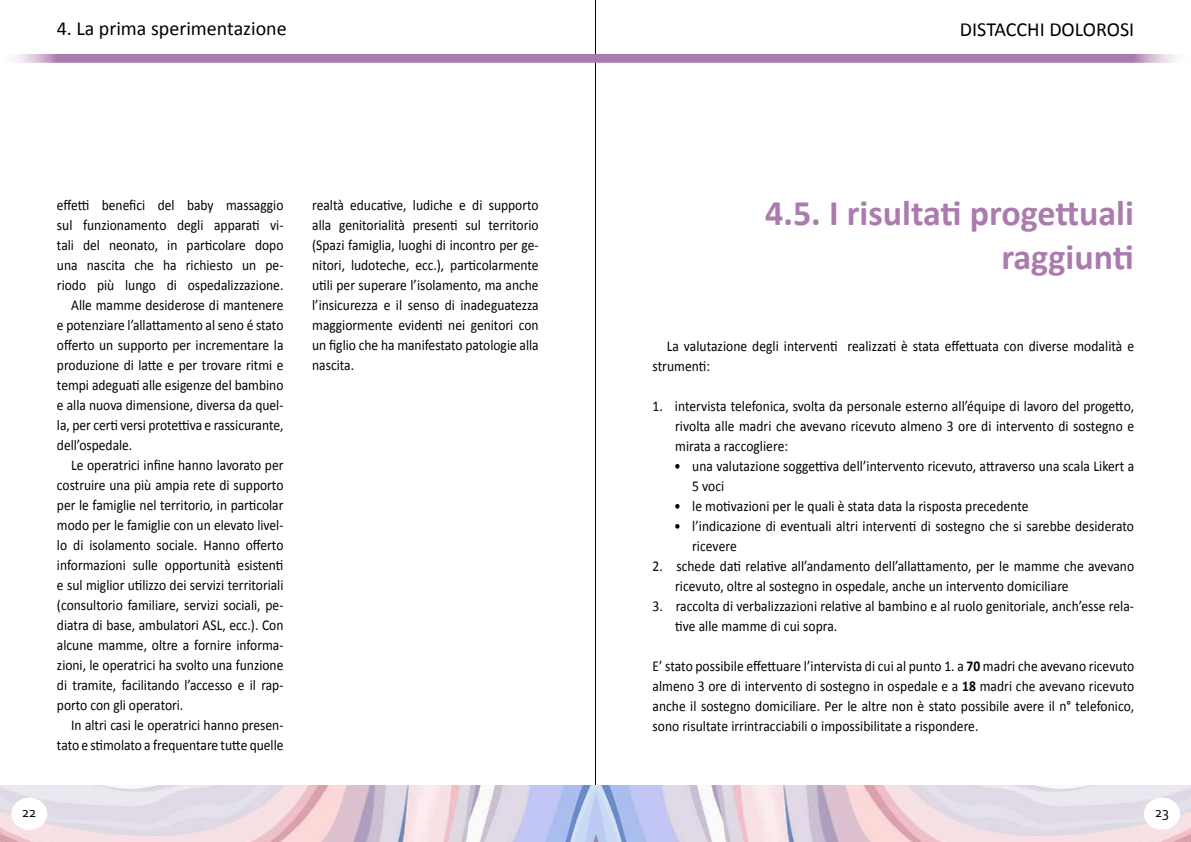
<style>
.page{position:relative;width:1191px;height:842px;background:#fff}
.page>*{position:absolute;margin:0;border:0;box-sizing:border-box;transform-origin:0 0}
.t1{font:700 36px/43.2px "Calibri";color:#ac7bae;text-align:right}
.t2{font:20px "Calibri";color:#000}
.t3{font:15px/20px "Calibri";color:#000;scale:.9 1}
.t4{font:15px "Corbel";color:#000}
.s1{font-weight:700}
</style>
<div class="page">
<hr style="left:595px;top:0;width:1px;height:842px;background:#000">
<div style="left:0;top:54px;width:1191px;height:8px;background:#ac7bae"></div>
<img style="left:0;top:785px;width:1191px;height:57px">
<div style="left:11px;top:798px;width:36px;height:32px;background:#fff;border-radius:50%"></div>
<div style="left:1144px;top:798px;width:35px;height:32px;background:#fff;border-radius:50%"></div>
<h2 class="t2" style="left:57px;top:16px;width:231px">4. La prima sperimentazione</h2>
<h2 class="t2" style="left:960px;top:17px;width:176px">DISTACCHI DOLOROSI</h2>
<p class="t3" style="left:57px;top:195px;width:253px">effetti benefici del baby massaggio</p>
<p class="t3" style="left:57px;top:215px;width:253px">sul funzionamento degli apparati vi-</p>
<p class="t3" style="left:57px;top:235px;width:253px">tali del neonato, in particolare dopo</p>
<p class="t3" style="left:57px;top:255px;width:253px">una nascita che ha richiesto un pe-</p>
<p class="t3" style="left:57px;top:275px;width:253px">riodo più lungo di ospedalizzazione.</p>
<p class="t3" style="left:71px;top:295px;width:237px">Alle mamme desiderose di mantenere</p>
<p class="t3" style="left:57px;top:315px;width:253px">e potenziare l’allattamento al seno é stato</p>
<p class="t3" style="left:57px;top:335px;width:253px">offerto un supporto per incrementare la</p>
<p class="t3" style="left:57px;top:355px;width:253px">produzione di latte e per trovare ritmi e</p>
<p class="t3" style="left:57px;top:375px;width:253px">tempi adeguati alle esigenze del bambino</p>
<p class="t3" style="left:57px;top:395px;width:253px">e alla nuova dimensione, diversa da quel-</p>
<p class="t3" style="left:57px;top:415px;width:253px">la, per certi versi protettiva e rassicurante,</p>
<p class="t3" style="left:57px;top:435px;width:85px">dell’ospedale.</p>
<p class="t3" style="left:71px;top:455px;width:237px">Le operatrici infine hanno lavorato per</p>
<p class="t3" style="left:57px;top:475px;width:253px">costruire una più ampia rete di supporto</p>
<p class="t3" style="left:57px;top:495px;width:253px">per le famiglie nel territorio, in particolar</p>
<p class="t3" style="left:57px;top:515px;width:253px">modo per le famiglie con un elevato livel-</p>
<p class="t3" style="left:57px;top:535px;width:253px">lo di isolamento sociale. Hanno offerto</p>
<p class="t3" style="left:57px;top:555px;width:253px">informazioni sulle opportunità esistenti</p>
<p class="t3" style="left:57px;top:575px;width:253px">e sul miglior utilizzo dei servizi territoriali</p>
<p class="t3" style="left:57px;top:595px;width:253px">(consultorio familiare, servizi sociali, pe-</p>
<p class="t3" style="left:57px;top:615px;width:253px">diatra di base, ambulatori ASL, ecc.). Con</p>
<p class="t3" style="left:57px;top:635px;width:253px">alcune mamme, oltre a fornire informa-</p>
<p class="t3" style="left:57px;top:655px;width:253px">zioni, le operatrici ha svolto una funzione</p>
<p class="t3" style="left:57px;top:675px;width:253px">di tramite, facilitando l’accesso e il rap-</p>
<p class="t3" style="left:57px;top:695px;width:142px">porto con gli operatori.</p>
<p class="t3" style="left:71px;top:715px;width:237px">In altri casi le operatrici hanno presen-</p>
<p class="t3" style="left:57px;top:735px;width:253px">tato e stimolato a frequentare tutte quelle</p>
<p class="t3" style="left:312px;top:195px;width:253px;text-align:justify">realtà educative, ludiche e di supporto alla genitorialità presenti sul territorio (Spazi famiglia, luoghi di incontro per ge&shy;nitori, ludoteche, ecc.), particolarmente utili per superare l’isolamento, ma anche l’insicurezza e il senso di inadeguatezza maggiormente evidenti nei genitori con un figlio che ha manifestato patologie alla nascita.</p>
<h1 class="t1" style="left:765px;top:192px;width:370px">4.5. I risultati progettuali raggiunti</h1>
<p class="t3" style="left:652px;top:336px;width:536px;text-indent:14px">La valutazione degli interventi realizzati è stata effettuata con diverse modalità e strumenti:</p>
<p class="t3" style="left:675px;top:396px;width:511px;text-align:justify;text-indent:-23px">1. intervista telefonica, svolta da personale esterno all’équipe di lavoro del progetto, rivolta alle madri che avevano ricevuto almeno 3 ore di intervento di sostegno e mirata a raccogliere:</p>
<p class="t3" style="left:692px;top:456px;width:492px;text-indent:-18px">• una valutazione soggettiva dell’intervento ricevuto, attraverso una scala Likert a<br>5 voci</p>
<p class="t3" style="left:674px;top:496px;width:395px">• le motivazioni per le quali è stata data la risposta precedente</p>
<p class="t3" style="left:692px;top:516px;width:492px;text-indent:-18px">• l’indicazione di eventuali altri interventi di sostegno che si sarebbe desiderato ricevere</p>
<p class="t3" style="left:675px;top:556px;width:511px;text-indent:-23px">2. schede dati relative all’andamento dell’allattamento, per le mamme che avevano ricevuto, oltre al sostegno in ospedale, anche un intervento domiciliare</p>
<p class="t3" style="left:675px;top:596px;width:511px;text-indent:-23px">3. raccolta di verbalizzazioni relative al bambino e al ruolo genitoriale, anch’esse rela&shy;tive alle mamme di cui sopra.</p>
<p class="t3" style="left:652px;top:656px;width:537px;text-align:justify">E’ stato possibile effettuare l’intervista di cui al punto 1. a <span class="s1">70</span> madri che avevano ricevuto almeno 3 ore di intervento di sostegno in ospedale e a <span class="s1">18</span> madri che avevano ricevuto anche il sostegno domiciliare. Per le altre non è stato possibile avere il n° telefonico, sono risultate irrintracciabili o impossibilitate a rispondere.</p>
<p class="t4" style="left:22px;top:803px;width:16px">22</p>
<p class="t4" style="left:1155px;top:803px;width:16px">23</p>
</div>
